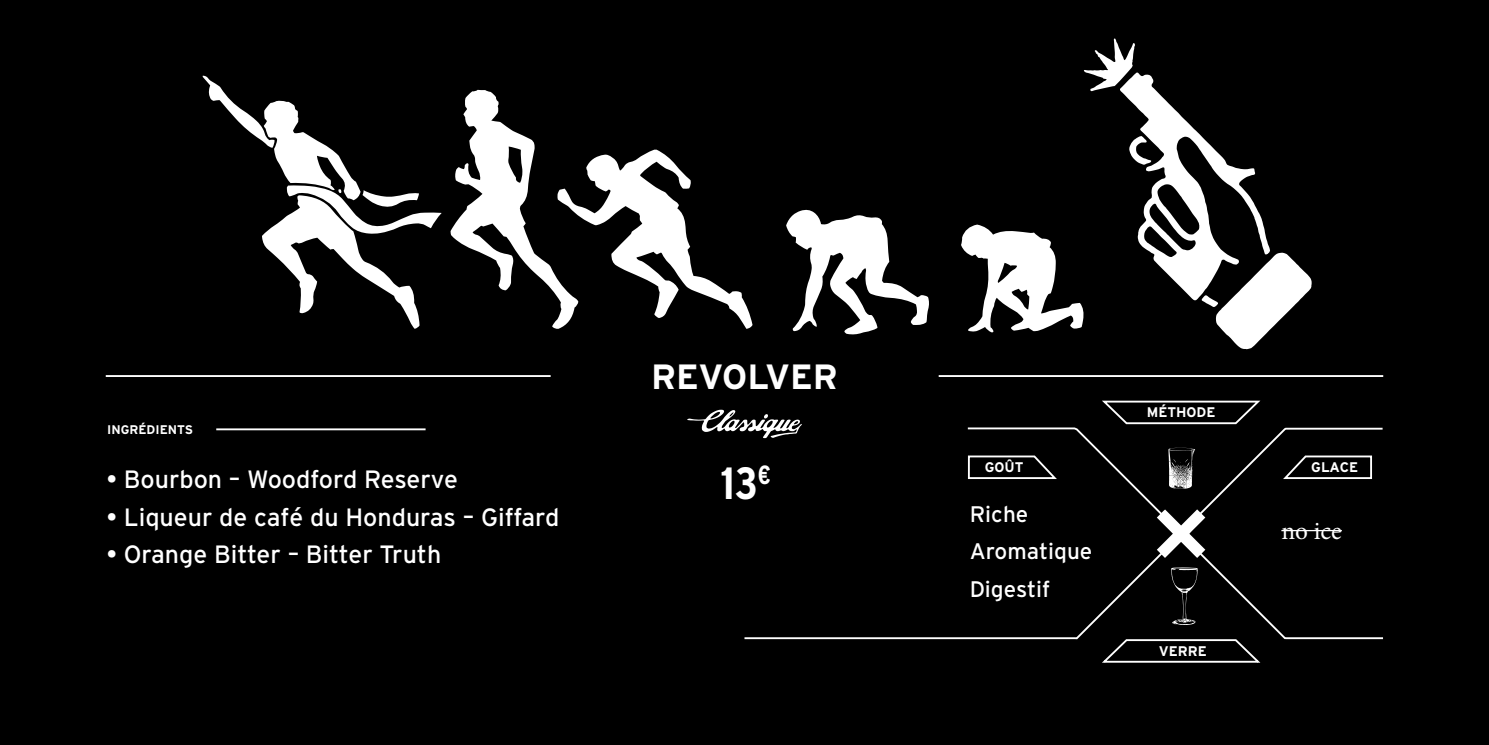
<style>
.page{position:relative;width:1489px;height:745px;background:#fff}
.page>*{position:absolute;margin:0;border:0;box-sizing:border-box;transform-origin:0 0}
.t1{font:700 45px "Interstate Condensed";color:#fff}
.t2{font:700 35px "Interstate";color:#fff}
.t3{font:25.25px "Minion Pro";color:#fff}
.t4{font:25px "Interstate";color:#fff}
.t5{font:22.5px/37.5px "Interstate";color:#fff}
.t6{font:700 14px "Interstate";color:#fff}
.t7{font:700 12.5px "Interstate";color:#fff}
</style>
<div class="page">
<div style="left:0;top:0;width:1488px;height:744px;background:#000"></div>
<hr style="left:106px;top:375px;width:444px;height:2px;background:#fff">
<hr style="left:938px;top:375px;width:444px;height:2px;background:#fff">
<svg style="left:744px;top:427px;width:357px;height:212px"></svg>
<svg style="left:966px;top:454px;width:93px;height:25px"></svg>
<hr style="left:216px;top:428px;width:209px;height:2px;background:#fff">
<svg style="left:687px;top:409px;width:114px;height:29px"></svg>
<svg style="left:1101px;top:400px;width:282px;height:263px"></svg>
<svg style="left:203px;top:76px;width:880px;height:258px"></svg>
<svg style="left:1083px;top:38px;width:228px;height:311px"></svg>
<p class="t7" style="left:107px;top:422px;width:87px">INGRÉDIENTS</p>
<p class="t4" style="left:106px;top:465px;width:353px">• Bourbon – Woodford Reserve</p>
<p class="t4" style="left:106px;top:502px;width:454px">• Liqueur de café du Honduras – Giffard</p>
<p class="t4" style="left:106px;top:540px;width:336px">• Orange Bitter – Bitter Truth</p>
<p class="t2" style="left:651px;top:357px;width:188px">REVOLVER</p>
<p class="t1" style="left:721px;top:457px;width:52px">13<sup>€</sup></p>
<p class="t6" style="left:984px;top:459px;width:40px">GOÛT</p>
<p class="t5" style="left:969px;top:494px;width:60px">Riche</p>
<p class="t5" style="left:969px;top:532px;width:124px">Aromatique<br>Digestif</p>
<p class="t6" style="left:1146px;top:404px;width:70px">MÉTHODE</p>
<p class="t6" style="left:1158px;top:642px;width:49px">VERRE</p>
<p class="t6" style="left:1311px;top:459px;width:48px">GLACE</p>
<p class="t3" style="left:1281px;top:513px;width:62px">no ice</p>
</div>
